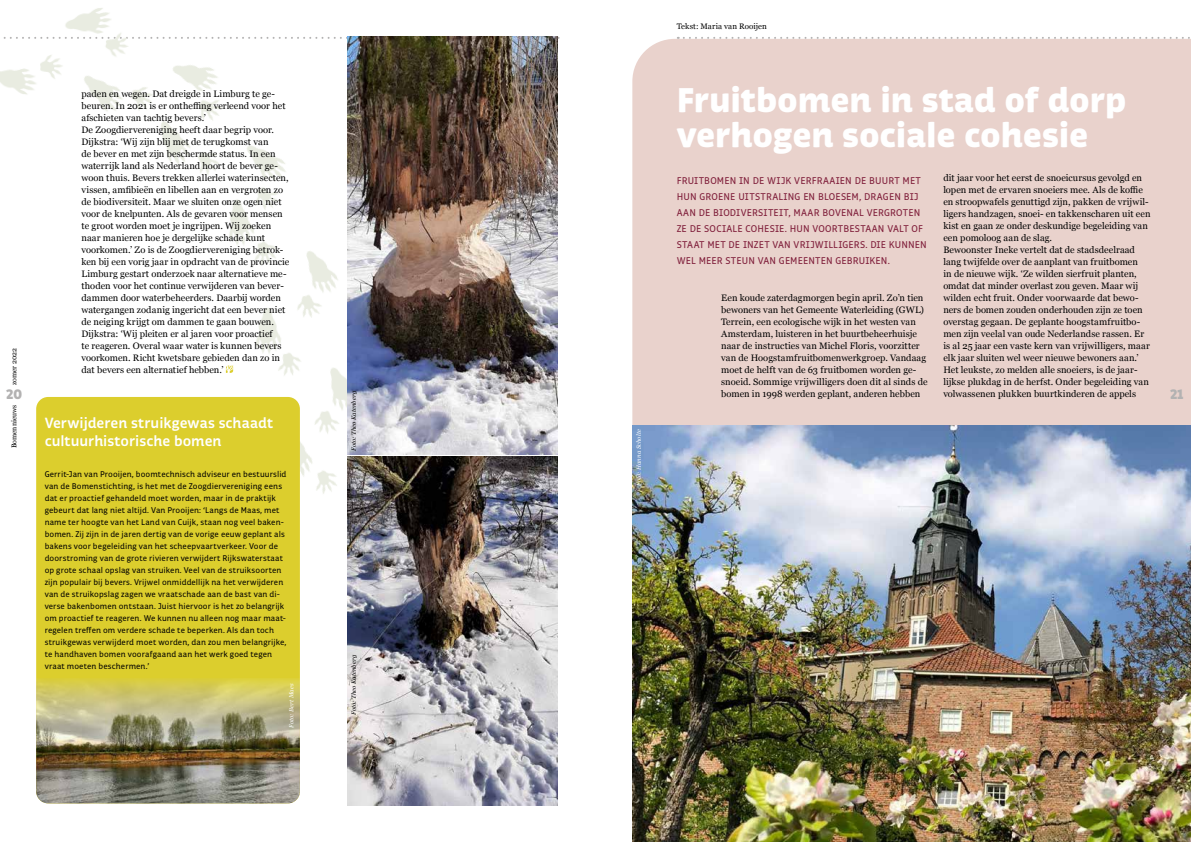
<style>
.page{position:relative;width:1191px;height:842px;background:#fff}
.page>*{position:absolute;margin:0;border:0;box-sizing:border-box;transform-origin:0 0}
.t1{font:900 35px/35px "Respublika FY";letter-spacing:-.005em;color:#fff}
.t2{font:700 15px/18px "Respublika FY";color:#fff}
.t3{font:900 14px "Respublika FY";color:#b3b2b2}
.t4{font:10px/16px "Respublika FY";letter-spacing:.015em;color:#801f3b}
.t5{font:9.4px/12px "Georgia";color:#000}
.t6{font:8.5px/12px "Respublika FY";letter-spacing:.01em;color:#000}
.t7{font:8px "Georgia";letter-spacing:.01em;color:#000}
.t8{font:7px "Georgia";color:#000}
.t9{font:italic 6px "Georgia";letter-spacing:.02em;color:#000}
.t10{font:italic 6px "Georgia";letter-spacing:.015em;color:#fff}
</style>
<div class="page">
<div style="left:632px;top:39px;width:559px;height:386px;background:#e9d2cc"></div>
<svg style="left:254px;top:37px;width:94px;height:2px"></svg>
<svg style="left:678px;top:37px;width:512px;height:2px"></svg>
<img style="left:0;top:37px;width:43px;height:58px">
<img style="left:43px;top:8px;width:207px;height:103px">
<img style="left:114px;top:51px;width:149px;height:114px">
<img style="left:187px;top:150px;width:161px;height:118px">
<img style="left:225px;top:268px;width:123px;height:107px">
<img style="left:284px;top:375px;width:147px;height:207px">
<img style="left:348px;top:37px;width:210px;height:417px">
<img style="left:348px;top:457px;width:210px;height:348px">
<svg style="left:226px;top:366px;width:7px;height:7px"></svg>
<img style="left:632px;top:425px;width:559px;height:417px">
<div style="left:36px;top:397px;width:264px;height:406px;background:#dcce2d;border-radius:12px"></div>
<img style="left:36px;top:679px;width:264px;height:124px">
<p class="t7" style="left:677px;top:20px;width:92px">Tekst: Maria van Rooijen</p>
<p class="t5" style="left:81px;top:87px;width:209px">paden en wegen. Dat dreigde in Limburg te ge&shy;beuren. In 2021 is er ontheffing verleend voor het afschieten van tachtig bevers.’<br>De Zoogdiervereniging heeft daar begrip voor.<br>Dijkstra: ‘Wij zijn blij met de terugkomst van<br>de bever en met zijn beschermde status. In een waterrijk land als Nederland hoort de bever ge&shy;woon thuis. Bevers trekken allerlei waterinsecten, vissen, amfibieën en libellen aan en vergroten zo de biodiversiteit. Maar we sluiten onze ogen niet voor de knelpunten. Als de gevaren voor mensen te groot worden moet je ingrijpen. Wij zoeken naar manieren hoe je dergelijke schade kunt voorkomen.’ Zo is de Zoogdiervereniging betrok&shy;ken bij een vorig jaar in opdracht van de provincie Limburg gestart onderzoek naar alternatieve me&shy;thoden voor het continue verwijderen van bever&shy;dammen door waterbeheerders. Daarbij worden watergangen zodanig ingericht dat een bever niet de neiging krijgt om dammen te gaan bouwen.<br>Dijkstra: ‘Wij pleiten er al jaren voor proactief<br>te reageren. Overal waar water is kunnen bevers voorkomen. Richt kwetsbare gebieden dan zo in dat bevers een alternatief hebben.’</p>
<h1 class="t1" style="left:677px;top:85px;width:451px">Fruitbomen in stad of dorp verhogen sociale cohesie</h1>
<p class="t5" style="left:943px;top:171px;width:209px">dit jaar voor het eerst de snoeicursus gevolgd en lopen met de ervaren snoeiers mee. Als de koffie en stroopwafels genuttigd zijn, pakken de vrijwil&shy;ligers handzagen, snoei- en takkenscharen uit een kist en gaan ze onder deskundige begeleiding van een pomoloog aan de slag.<br>Bewoonster Ineke vertelt dat de stadsdeelraad lang twijfelde over de aanplant van fruitbomen<br>in de nieuwe wijk. ‘Ze wilden sierfruit planten, omdat dat minder overlast zou geven. Maar wij wilden echt fruit. Onder voorwaarde dat bewo&shy;ners de bomen zouden onderhouden zijn ze toen overstag gegaan. De geplante hoogstamfruitbo&shy;men zijn veelal van oude Nederlandse rassen. Er is al 25 jaar een vaste kern van vrijwilligers, maar elk jaar sluiten wel weer nieuwe bewoners aan.’ Het leukste, zo melden alle snoeiers, is de jaar&shy;lijkse plukdag in de herfst. Onder begeleiding van volwassenen plukken buurtkinderen de appels</p>
<p class="t4" style="left:677px;top:173px;width:251px">FRUITBOMEN IN DE WIJK VERFRAAIEN DE BUURT MET HUN GROENE UITSTRALING EN BLOESEM, DRAGEN BIJ AAN DE BIODIVERSITEIT, MAAR BOVENAL VERGROTEN ZE DE SOCIALE COHESIE. HUN VOORTBESTAAN VALT OF STAAT MET DE INZET VAN VRIJWILLIGERS. DIE KUNNEN WEL MEER STEUN VAN GEMEENTEN GEBRUIKEN.</p>
<p class="t5" style="left:721px;top:291px;width:208px">Een koude zaterdagmorgen begin april. Zo’n tien bewoners van het Gemeente Waterleiding (GWL)<br>Terrein, een ecologische wijk in het westen van Amsterdam, luisteren in het buurtbeheerhuisje naar de instructies van Michel Floris, voorzitter van de Hoogstamfruitbomenwerkgroep. Vandaag moet de helft van de 63 fruitbomen worden ge&shy;snoeid. Sommige vrijwilligers doen dit al sinds de bomen in 1998 werden geplant, anderen hebben</p>
<p class="t8" style="left:9px;top:385px;width:39px;rotate:-90deg">zomer 2022</p>
<h3 class="t3" style="left:6px;top:385px;width:17px">20</h3>
<h3 class="t3" style="left:1170px;top:385px;width:15px">21</h3>
<p class="t8" style="left:9px;top:448px;width:45px;rotate:-90deg">Bomennieuws</p>
<p class="t9" style="left:349px;top:451px;width:62px;rotate:-90deg">Foto: Theo Katenberg</p>
<h2 class="t2" style="left:45px;top:415px;width:230px">Verwijderen struikgewas schaadt cultuurhistorische bomen</h2>
<p class="t6" style="left:45px;top:468px;width:243px">Gerrit-Jan van Prooijen, boomtechnisch adviseur en bestuurslid van de Bomenstichting, is het met de Zoogdiervereniging eens dat er proactief gehandeld moet worden, maar in de praktijk gebeurt dat lang niet altijd. Van Prooijen: ‘Langs de Maas, met name ter hoogte van het Land van Cuijk, staan nog veel baken&shy;bomen. Zij zijn in de jaren dertig van de vorige eeuw geplant als bakens voor begeleiding van het scheepvaartverkeer. Voor de doorstroming van de grote rivieren verwijdert Rijkswaterstaat op grote schaal opslag van struiken. Veel van de struiksoorten zijn populair bij bevers. Vrijwel onmiddellijk na het verwijderen van de struikopslag zagen we vraatschade aan de bast van di&shy;verse bakenbomen ontstaan. Juist hiervoor is het zo belangrijk om proactief te reageren. We kunnen nu alleen nog maar maat&shy;regelen treffen om verdere schade te beperken. Als dan toch struikgewas verwijderd moet worden, dan zou men belangrijke, te handhaven bomen voorafgaand aan het werk goed tegen vraat moeten beschermen.’</p>
<p class="t10" style="left:634px;top:486px;width:58px;rotate:-90deg">Foto: Hanna Scholte</p>
<p class="t9" style="left:349px;top:715px;width:62px;rotate:-90deg">Foto: Theo Katenberg</p>
<p class="t10" style="left:287px;top:728px;width:46px;rotate:-90deg">Foto: Bert Maes</p>
</div>
